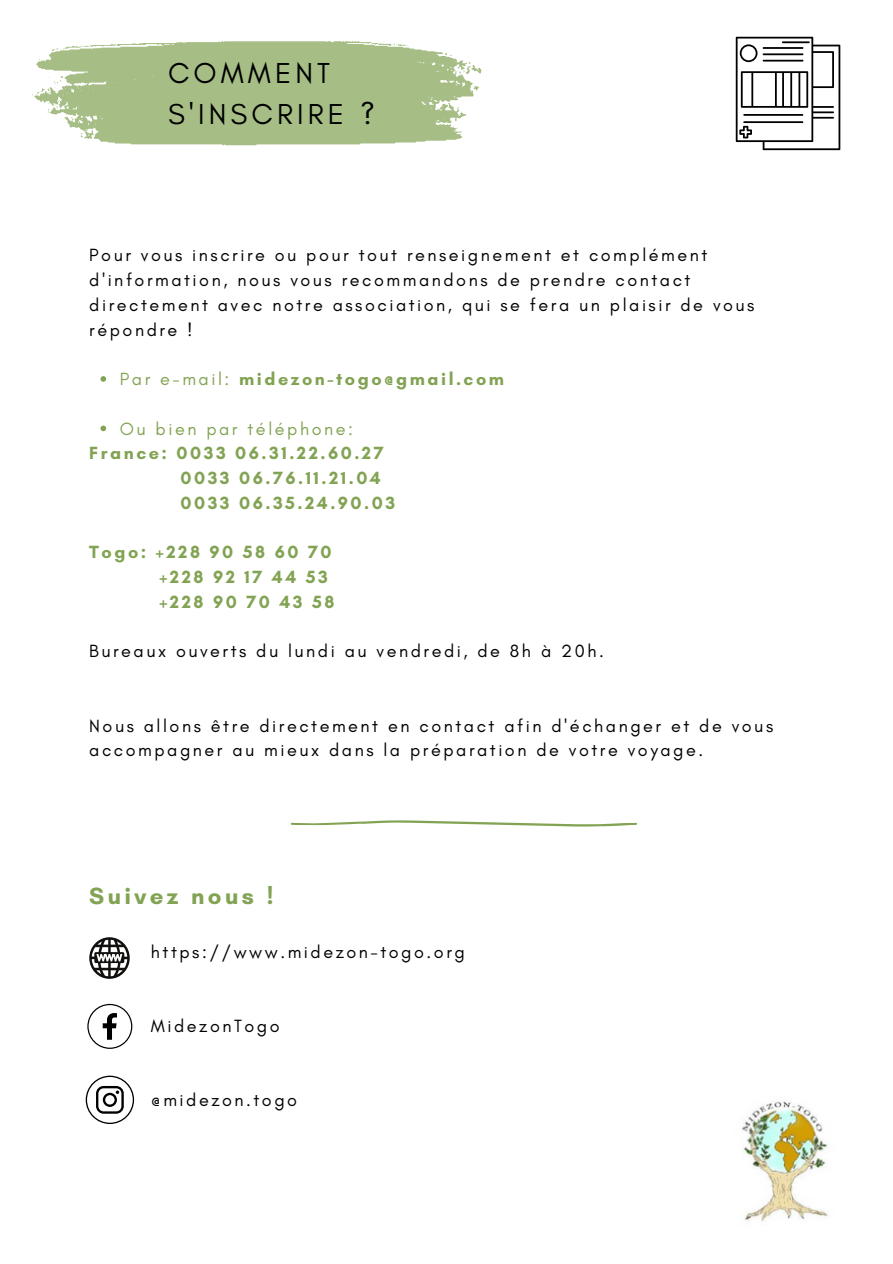
<style>
.page{position:relative;width:893px;height:1264px;background:#fff}
.page>*{position:absolute;margin:0;border:0;box-sizing:border-box;transform-origin:0 0}
.t1{font:29.4px "Glacial Indifference";letter-spacing:.14em;color:#000}
.t2{font:700 24px "Glacial Indifference";letter-spacing:.14em;color:#82a353}
.t3{font:18px/24.8px "Glacial Indifference";letter-spacing:.14em;color:#000}
.t4{font:700 18px "Glacial Indifference";letter-spacing:.14em;color:#82a353}
.t5{font:18px "Glacial Indifference";letter-spacing:.14em;color:#82a353}
.s1{font-weight:400}
</style>
<div class="page">
<svg style="left:36px;top:41px;width:437px;height:104px;background:#b0c593"></svg>
<svg style="left:445px;top:53px;width:6px;height:3px"></svg>
<svg style="left:371px;top:43px;width:37px;height:3px"></svg>
<svg style="left:52px;top:44px;width:64px;height:7px"></svg>
<svg style="left:457px;top:62px;width:24px;height:12px"></svg>
<svg style="left:473px;top:83px;width:6px;height:8px"></svg>
<svg style="left:32px;top:76px;width:31px;height:37px"></svg>
<svg style="left:80px;top:130px;width:7px;height:8px"></svg>
<svg style="left:735px;top:37px;width:105px;height:113px"></svg>
<svg style="left:290px;top:820px;width:347px;height:7px"></svg>
<img style="left:742px;top:1101px;width:86px;height:120px">
<svg style="left:100px;top:376px;width:6px;height:6px"></svg>
<svg style="left:100px;top:425px;width:6px;height:6px"></svg>
<svg style="left:89px;top:937px;width:41px;height:41px"></svg>
<svg style="left:87px;top:1003px;width:45px;height:45px"></svg>
<svg style="left:86px;top:1075px;width:48px;height:48px"></svg>
<p class="t1" style="left:168px;top:55px;width:164px">COMMENT</p>
<p class="t1" style="left:168px;top:96px;width:208px">S'INSCRIRE ?</p>
<p class="t3" style="left:89px;top:243px;width:666px">Pour vous inscrire ou pour tout renseignement et complément d'information, nous vous recommandons de prendre contact directement avec notre association, qui se fera un plaisir de vous répondre !</p>
<p class="t4" style="left:120px;top:368px;width:386px"><span class="s1">Par e-mail:</span> midezon-togo@gmail.com</p>
<p class="t5" style="left:120px;top:417px;width:234px">Ou bien par téléphone:</p>
<p class="t4" style="left:89px;top:442px;width:296px">France: 0033 06.31.22.60.27</p>
<p class="t4" style="left:180px;top:467px;width:202px">0033 06.76.11.21.04</p>
<p class="t4" style="left:180px;top:491px;width:216px">0033 06.35.24.90.03</p>
<p class="t4" style="left:89px;top:541px;width:244px">Togo: +228 90 58 60 70</p>
<p class="t4" style="left:159px;top:566px;width:170px">+228 92 17 44 53</p>
<p class="t4" style="left:159px;top:590px;width:176px">+228 90 70 43 58</p>
<p class="t3" style="left:89px;top:638px;width:516px">Bureaux ouverts du lundi au vendredi, de 8h à 20h.</p>
<p class="t3" style="left:89px;top:712px;width:685px">Nous allons être directement en contact afin d'échanger et de vous accompagner au mieux dans la préparation de votre voyage.</p>
<p class="t2" style="left:89px;top:881px;width:186px">Suivez nous !</p>
<p class="t3" style="left:151px;top:939px;width:315px">https://www.midezon-togo.org</p>
<p class="t3" style="left:151px;top:1013px;width:130px">MidezonTogo</p>
<p class="t3" style="left:151px;top:1087px;width:148px">@midezon.togo</p>
</div>
